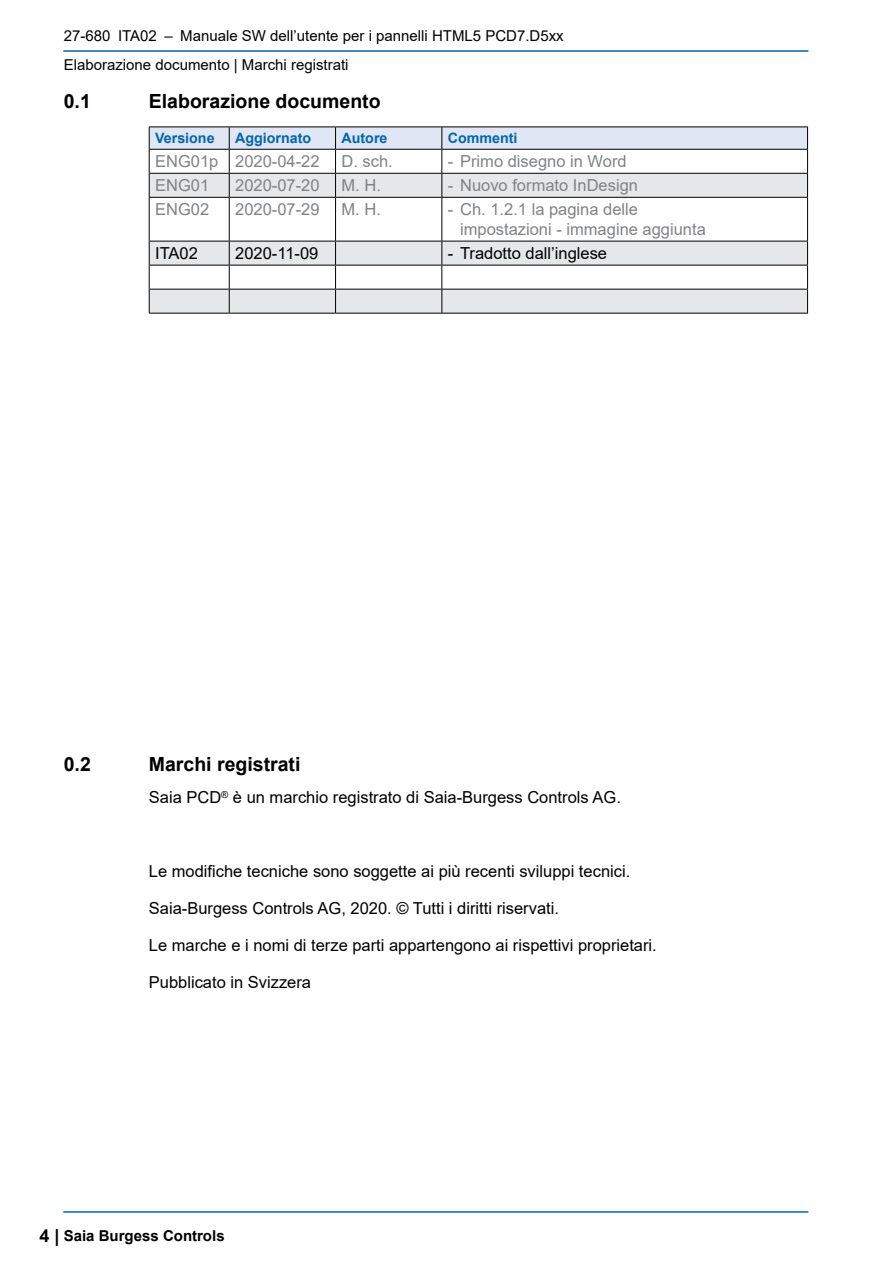
<style>
.page{position:relative;width:893px;height:1263px;background:#fff}
.page>*{position:absolute;margin:0;border:0;box-sizing:border-box;transform-origin:0 0}
.Ueberschrift_2{font:700 19.5px "Arial";color:#000}
.Fliesstext_4mm{font:16.5px "Arial";color:#000}
.TextTabelle_DokVerla{font:16.5px/19.8px "Arial";color:#808285}
.TextTabelle_DokVerla-2{font:16.5px "Arial";color:#000}
.t1{font:15px/29.7px "Arial";color:#000}
.t2{font:700 15px "Arial";color:#000}
.TextTabelle_Kopfzeil{font:700 14.25px "Arial";color:#0066b3}
.s1{font-size:18px}
</style>
<div class="page">
<hr style="left:64px;top:1211px;width:744px;height:2px;background:#0066b3">
<hr style="left:64px;top:50px;width:744px;height:2px;background:#0066b3">
<div style="left:150px;top:290px;width:657px;height:23px;background:#e6e7e8"></div>
<svg style="left:150px;top:198px;width:657px;height:91px"></svg>
<hr style="left:149px;top:126px;width:80px;height:1px;background:#000">
<hr style="left:229px;top:126px;width:107px;height:1px;background:#000">
<hr style="left:336px;top:126px;width:106px;height:1px;background:#000">
<hr style="left:442px;top:126px;width:366px;height:1px;background:#000">
<svg style="left:149px;top:127px;width:659px;height:70px"></svg>
<hr style="left:149px;top:197px;width:80px;height:1px;background:#000">
<hr style="left:149px;top:198px;width:1px;height:43px;background:#000">
<hr style="left:229px;top:197px;width:107px;height:1px;background:#000">
<hr style="left:229px;top:198px;width:1px;height:43px;background:#000">
<hr style="left:336px;top:197px;width:106px;height:1px;background:#000">
<hr style="left:335px;top:198px;width:1px;height:43px;background:#000">
<hr style="left:442px;top:197px;width:366px;height:1px;background:#000">
<hr style="left:441px;top:198px;width:1px;height:43px;background:#000">
<hr style="left:807px;top:198px;width:1px;height:43px;background:#000">
<hr style="left:149px;top:241px;width:80px;height:1px;background:#000">
<hr style="left:229px;top:241px;width:107px;height:1px;background:#000">
<hr style="left:336px;top:241px;width:106px;height:1px;background:#000">
<hr style="left:442px;top:241px;width:366px;height:1px;background:#000">
<hr style="left:149px;top:265px;width:80px;height:1px;background:#000">
<hr style="left:229px;top:265px;width:107px;height:1px;background:#000">
<hr style="left:336px;top:265px;width:106px;height:1px;background:#000">
<hr style="left:442px;top:265px;width:366px;height:1px;background:#000">
<hr style="left:149px;top:289px;width:80px;height:1px;background:#000">
<svg style="left:149px;top:241px;width:1px;height:72px"></svg>
<hr style="left:229px;top:289px;width:107px;height:1px;background:#000">
<svg style="left:229px;top:241px;width:1px;height:72px"></svg>
<hr style="left:336px;top:289px;width:106px;height:1px;background:#000">
<svg style="left:335px;top:241px;width:1px;height:72px"></svg>
<hr style="left:442px;top:289px;width:366px;height:1px;background:#000">
<svg style="left:441px;top:241px;width:1px;height:72px"></svg>
<svg style="left:807px;top:241px;width:1px;height:72px"></svg>
<hr style="left:149px;top:313px;width:80px;height:1px;background:#000">
<hr style="left:229px;top:313px;width:107px;height:1px;background:#000">
<hr style="left:336px;top:313px;width:106px;height:1px;background:#000">
<hr style="left:442px;top:313px;width:366px;height:1px;background:#000">
<p class="t1" style="left:64px;top:20px;width:501px">27-680 ITA02 – Manuale SW dell’utente per i pannelli HTML5 PCD7.D5xx<br>Elaborazione documento | Marchi registrati</p>
<p class="Ueberschrift_2" style="left:64px;top:87px;width:29px">0.1</p>
<p class="Ueberschrift_2" style="left:149px;top:87px;width:233px">Elaborazione documento</p>
<p class="TextTabelle_Kopfzeil" style="left:155px;top:128px;width:61px">Versione</p>
<p class="TextTabelle_Kopfzeil" style="left:235px;top:128px;width:77px">Aggiornato</p>
<p class="TextTabelle_Kopfzeil" style="left:342px;top:128px;width:47px">Autore</p>
<p class="TextTabelle_Kopfzeil" style="left:448px;top:128px;width:71px">Commenti</p>
<p class="TextTabelle_DokVerla" style="left:155px;top:151px;width:65px">ENG01p</p>
<p class="TextTabelle_DokVerla" style="left:235px;top:151px;width:86px">2020-04-22</p>
<p class="TextTabelle_DokVerla" style="left:342px;top:151px;width:53px">D. sch.</p>
<p class="TextTabelle_DokVerla" style="left:448px;top:151px;width:180px">- Primo disegno in Word</p>
<p class="TextTabelle_DokVerla" style="left:155px;top:175px;width:56px">ENG01</p>
<p class="TextTabelle_DokVerla" style="left:235px;top:175px;width:86px">2020-07-20</p>
<p class="TextTabelle_DokVerla" style="left:342px;top:175px;width:41px">M. H.</p>
<p class="TextTabelle_DokVerla" style="left:448px;top:175px;width:192px">- Nuovo formato InDesign</p>
<p class="TextTabelle_DokVerla" style="left:155px;top:199px;width:56px">ENG02</p>
<p class="TextTabelle_DokVerla" style="left:235px;top:199px;width:86px">2020-07-29</p>
<p class="TextTabelle_DokVerla" style="left:342px;top:199px;width:41px">M. H.</p>
<p class="TextTabelle_DokVerla" style="left:460px;top:199px;width:247px;text-indent:-12px">- Ch. 1.2.1 la pagina delle impostazioni - immagine aggiunta</p>
<p class="TextTabelle_DokVerla-2" style="left:155px;top:242px;width:44px">ITA02</p>
<p class="TextTabelle_DokVerla-2" style="left:235px;top:242px;width:85px">2020-11-09</p>
<p class="Fliesstext_4mm" style="left:448px;top:242px;width:161px">- Tradotto dall’inglese</p>
<p class="Ueberschrift_2" style="left:64px;top:750px;width:29px">0.2</p>
<p class="Ueberschrift_2" style="left:149px;top:750px;width:153px">Marchi registrati</p>
<p class="Fliesstext_4mm" style="left:149px;top:786px;width:474px">Saia PCD<sup>®</sup> è un marchio registrato di Saia-Burgess Controls AG.</p>
<p class="Fliesstext_4mm" style="left:149px;top:860px;width:483px">Le modifiche tecniche sono soggette ai più recenti sviluppi tecnici.</p>
<p class="Fliesstext_4mm" style="left:149px;top:897px;width:412px">Saia-Burgess Controls AG, 2020. © Tutti i diritti riservati.</p>
<p class="Fliesstext_4mm" style="left:149px;top:933px;width:510px">Le marche e i nomi di terze parti appartengono ai rispettivi proprietari.</p>
<p class="Fliesstext_4mm" style="left:149px;top:970px;width:164px">Pubblicato in Svizzera</p>
<p class="t2" style="left:39px;top:1225px;width:187px"><span class="s1">4 |</span> Saia Burgess Controls</p>
</div>
